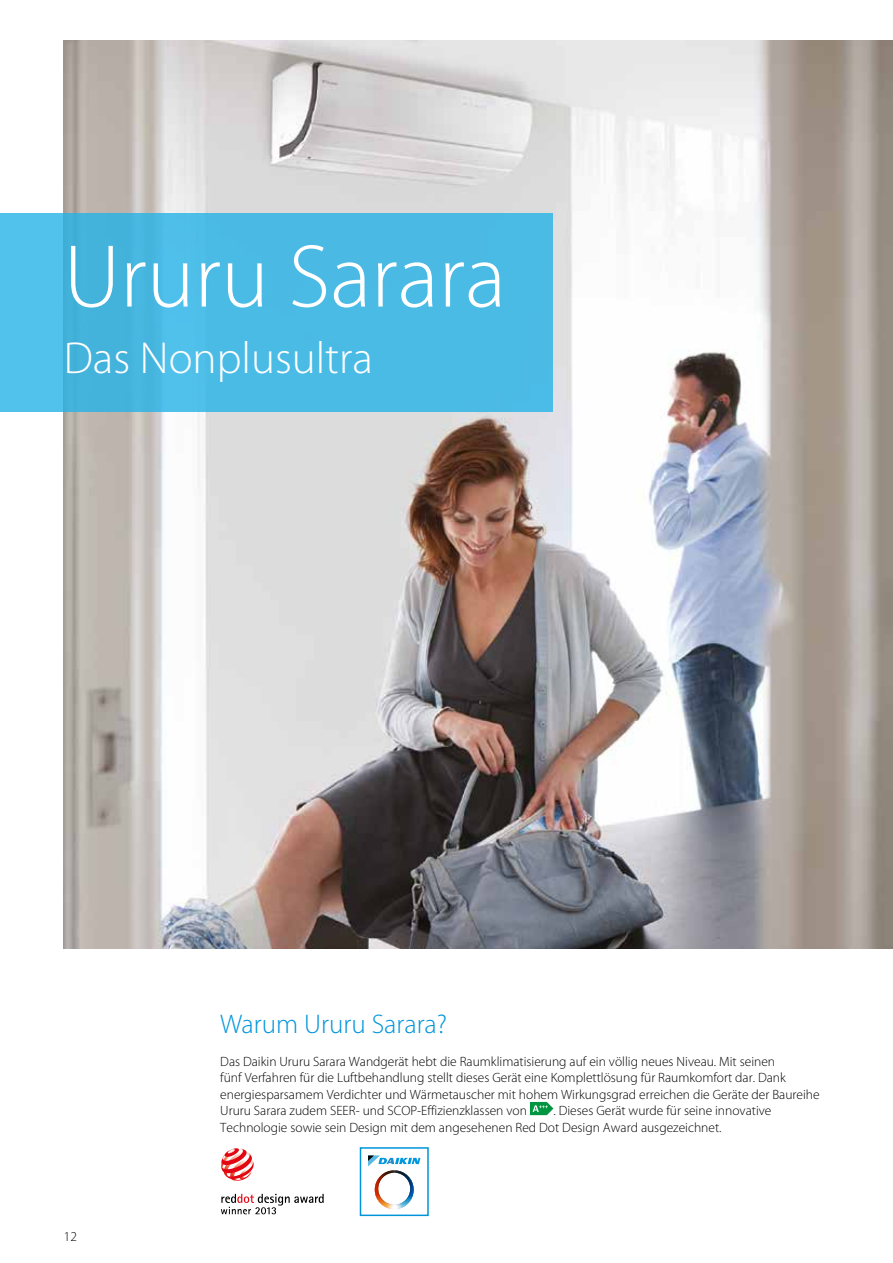
<style>
.page{position:relative;width:893px;height:1263px;background:#fff}
.page>*{position:absolute;margin:0;border:0;box-sizing:border-box;transform-origin:0 0}
.t1{font:300 90px "Myriad Pro";color:#fff}
.t2{font:300 45px "Myriad Pro";color:#fff}
.t3{font:300 27px "Myriad Pro";color:#0095db}
.t4{font:300 13.5px/16.5px "Myriad Pro";color:#000}
</style>
<div class="page">
<img style="left:64px;top:40px;width:829px;height:908px">
<div style="left:0;top:213px;width:553px;height:198px;background:#4abbe5"></div>
<svg style="left:221px;top:1194px;width:103px;height:20px"></svg>
<svg style="left:221px;top:1148px;width:33px;height:33px"></svg>
<svg style="left:530px;top:1102px;width:23px;height:13px"></svg>
<svg style="left:368px;top:1155px;width:53px;height:54px"></svg>
<div style="left:360px;top:1147px;width:69px;height:69px;border:2px solid #0095db"></div>
<h1 class="t1" style="left:64px;top:227px;width:444px">Ururu Sarara</h1>
<h2 class="t2" style="left:64px;top:333px;width:311px">Das Nonplusultra</h2>
<p class="t4" style="left:64px;top:1228px;width:15px">12</p>
<h3 class="t3" style="left:220px;top:1009px;width:228px">Warum Ururu Sarara?</h3>
<p class="t4" style="left:220px;top:1053px;width:601px">Das Daikin Ururu Sarara Wandgerät hebt die Raumklimatisierung auf ein völlig neues Niveau. Mit seinen<br>fünf Verfahren für die Luftbehandlung stellt dieses Gerät eine Komplettlösung für Raumkomfort dar. Dank energiesparsamem Verdichter und Wärmetauscher mit hohem Wirkungsgrad erreichen die Geräte der Baureihe Ururu Sarara zudem SEER- und SCOP-Effizienzklassen von</p>
<p class="t4" style="left:220px;top:1102px;width:553px;text-indent:333px">. Dieses Gerät wurde für seine innovative<br>Technologie sowie sein Design mit dem angesehenen Red Dot Design Award ausgezeichnet.</p>
</div>
